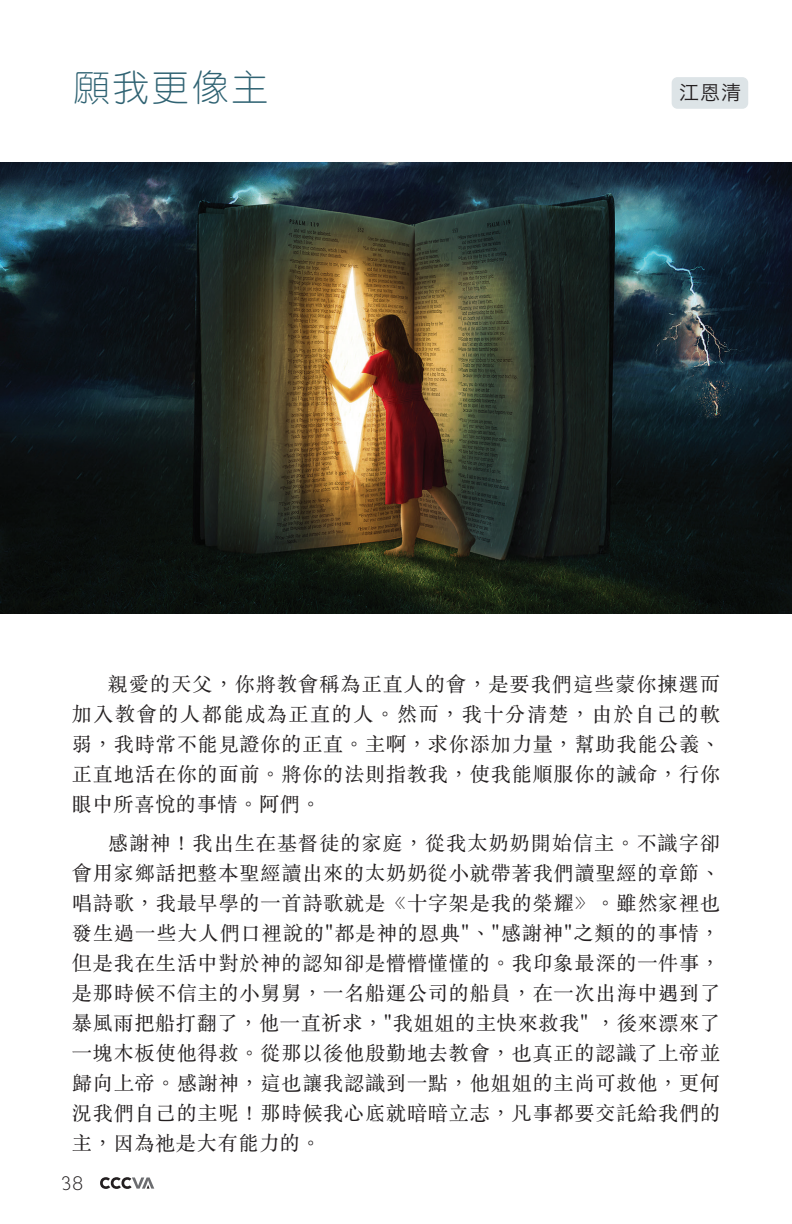
<style>
.page{position:relative;width:792px;height:1224px;background:#fff}
.page>*{position:absolute;margin:0;border:0;box-sizing:border-box;transform-origin:0 0}
.t1{font:36px "ST Yuanti SC Light";letter-spacing:.1em;color:#306373}
.t2{font:20px/30px "ST Songti TC Regular";letter-spacing:.045em;color:#231f20;text-align:justify}
.t3{font:20px "Hiragino Sans GB W3";color:#231f20}
.t4{font:20px "Nilland";color:#231f20}
</style>
<div class="page">
<svg style="left:100px;top:1177px;width:54px;height:12px"></svg>
<div style="left:672px;top:77px;width:76px;height:32px;background:#dde4e7;border-radius:6px"></div>
<img style="left:0;top:162px;width:792px;height:451px">
<h1 class="t1" style="left:73px;top:61px;width:196px">願我更像主</h1>
<p class="t3" style="left:679px;top:80px;width:63px">江恩清</p>
<p class="t2" style="left:72px;top:668px;width:650px;text-indent:36px">親愛的天父，你將教會稱為正直人的會，是要我們這些蒙你揀選而加入教會的人都能成為正直的人。然而，我十分清楚，由於自己的軟弱，我時常不能見證你的正直。主啊，求你添加力量，幫助我能公義、正直地活在你的面前。將你的法則指教我，使我能順服你的誡命，行你眼中所喜悅的事情。阿們。</p>
<p class="t2" style="left:72px;top:827px;width:650px;text-indent:36px">感謝神！我出生在基督徒的家庭，從我太奶奶開始信主。不識字卻會用家鄉話把整本聖經讀出來的太奶奶從小就帶著我們讀聖經的章節、唱詩歌，我最早學的一首詩歌就是《十字架是我的榮耀》。雖然家裡也發生過一些大人們口裡說的"都是神的恩典"、"感謝神"之類的的事情，但是我在生活中對於神的認知卻是懵懵懂懂的。我印象最深的一件事，是那時候不信主的小舅舅，一名船運公司的船員，在一次出海中遇到了暴風雨把船打翻了，他一直祈求，"我姐姐的主快來救我" ，後來漂來了一塊木板使他得救。從那以後他殷勤地去教會，也真正的認識了上帝並歸向上帝。感謝神，這也讓我認識到一點，他姐姐的主尚可救他，更何況我們自己的主呢！那時候我心底就暗暗立志，凡事都要交託給我們的主，因為祂是大有能力的。</p>
<p class="t4" style="left:61px;top:1172px;width:24px">38</p>
</div>
